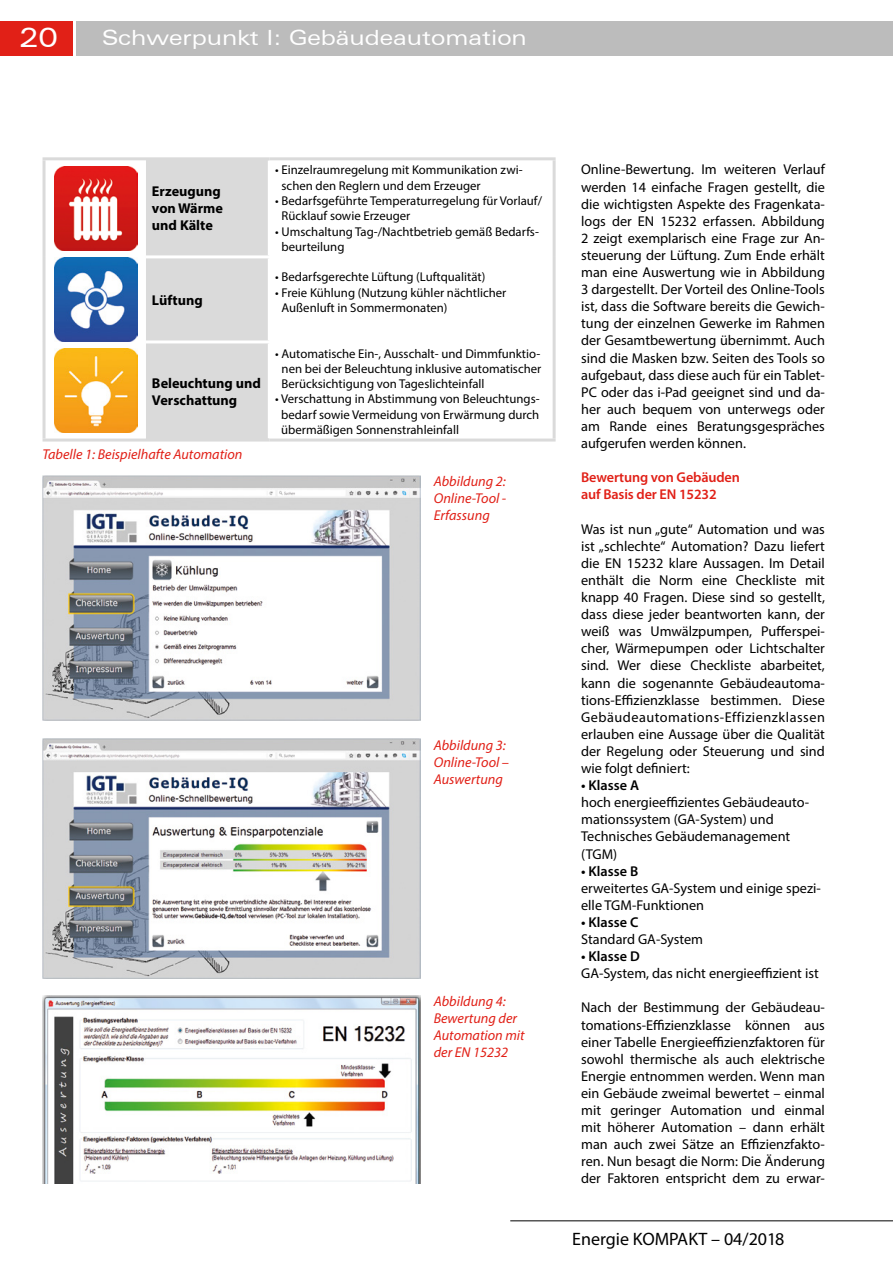
<style>
.page{position:relative;width:893px;height:1263px;background:#fff}
.page>*{position:absolute;margin:0;border:0;box-sizing:border-box;transform-origin:0 0}
.t1{font:expanded 27px "Zurich BT";color:#fff}
.t2{font:expanded 21px "Zurich BT";color:#fff}
.t3{font:18px "Myriad Pro";color:#000}
.t4{font:14.25px/17.1px "Myriad Pro";color:#000;text-align:justify}
.t5{font:italic 14.25px/17.1px "Myriad Pro";color:#e12017}
.t6{font:700 14.25px/17.1px "Myriad Pro";color:#000}
.t7{font:600 14.25px/17.1px "Myriad Pro";letter-spacing:-.01em;color:#e12017}
.t8{font:600 14.25px "Myriad Pro";color:#000}
.t9{font:12.75px/15.3px "Myriad Pro";color:#000}
</style>
<div class="page">
<div style="left:0;top:21px;width:72px;height:34px;background:#e12017"></div>
<div style="left:77px;top:21px;width:816px;height:34px;background:#bcbcbc"></div>
<hr style="left:510px;top:1220px;width:383px;height:1px;background:#000">
<img style="left:43px;top:995px;width:378px;height:188px">
<div style="left:146px;top:160px;width:122px;height:278px;background:#dadada"></div>
<svg style="left:271px;top:160px;width:282px;height:278px"></svg>
<hr style="left:146px;top:255px;width:125px;height:3px;background:#fff">
<hr style="left:146px;top:340px;width:125px;height:3px;background:#fff">
<hr style="left:43px;top:157px;width:103px;height:3px;background:#dadada">
<hr style="left:43px;top:160px;width:3px;height:97px;background:#dadada">
<hr style="left:146px;top:157px;width:123px;height:3px;background:#dadada">
<hr style="left:269px;top:157px;width:287px;height:3px;background:#dadada">
<hr style="left:553px;top:160px;width:3px;height:97px;background:#dadada">
<hr style="left:43px;top:257px;width:3px;height:85px;background:#dadada">
<hr style="left:553px;top:257px;width:3px;height:85px;background:#dadada">
<hr style="left:43px;top:342px;width:3px;height:96px;background:#dadada">
<hr style="left:553px;top:342px;width:3px;height:96px;background:#dadada">
<hr style="left:43px;top:438px;width:103px;height:3px;background:#dadada">
<hr style="left:146px;top:438px;width:123px;height:3px;background:#dadada">
<hr style="left:269px;top:438px;width:287px;height:3px;background:#dadada">
<img style="left:54px;top:167px;width:84px;height:83px">
<img style="left:54px;top:258px;width:84px;height:83px">
<img style="left:54px;top:348px;width:84px;height:84px">
<img style="left:43px;top:475px;width:378px;height:246px">
<img style="left:43px;top:739px;width:378px;height:239px">
<h1 class="t1" style="left:19px;top:22px;width:40px">20</h1>
<h2 class="t2" style="left:102px;top:25px;width:426px">Schwerpunkt I: Gebäudeautomation</h2>
<p class="t6" style="left:152px;top:182px;width:73px">Erzeugung von Wärme und Kälte</p>
<p class="t6" style="left:152px;top:291px;width:52px">Lüftung</p>
<p class="t6" style="left:152px;top:374px;width:110px">Beleuchtung und<br>Verschattung</p>
<p class="t5" style="left:43px;top:445px;width:201px">Tabelle 1: Beispielhafte Automation</p>
<p class="t9" style="left:282px;top:162px;width:243px;text-indent:-6px">• Einzelraumregelung mit Kommunikation zwi&shy;schen den Reglern und dem Erzeuger</p>
<p class="t9" style="left:282px;top:193px;width:262px;text-indent:-6px">• Bedarfsgeführte Temperaturregelung für Vorlauf/<br>Rücklauf sowie Erzeuger</p>
<p class="t9" style="left:282px;top:223px;width:259px;text-indent:-6px">• Umschaltung Tag-/Nachtbetrieb gemäß Bedarfs&shy;beurteilung</p>
<p class="t9" style="left:275px;top:269px;width:211px">• Bedarfsgerechte Lüftung (Luftqualität)</p>
<p class="t9" style="left:282px;top:284px;width:226px;text-indent:-6px">• Freie Kühlung (Nutzung kühler nächtlicher<br>Außenluft in Sommermonaten)</p>
<p class="t9" style="left:282px;top:345px;width:261px;text-align:justify;text-indent:-6px">• Automatische Ein-, Ausschalt- und Dimmfunktio&shy;nen bei der Beleuchtung inklusive automatischer Berücksichtigung von Tageslichteinfall</p>
<p class="t9" style="left:281px;top:391px;width:260px;text-align:justify;text-indent:-6px">• Verschattung in Abstimmung von Beleuchtungs&shy;bedarf sowie Vermeidung von Erwärmung durch übermäßigen Sonnenstrahleinfall</p>
<p class="t5" style="left:434px;top:473px;width:74px;text-align:justify">Abbildung 2:<br>Online-Tool - Erfassung</p>
<p class="t5" style="left:434px;top:736px;width:77px">Abbildung 3:<br>Online-Tool –<br>Auswertung</p>
<p class="t5" style="left:434px;top:992px;width:92px">Abbildung 4:<br>Bewertung der<br>Automation mit der EN 15232</p>
<p class="t4" style="left:581px;top:161px;width:245px">Online-Bewertung. Im weiteren Verlauf werden 14 einfache Fragen gestellt, die die wichtigsten Aspekte des Fragenkata&shy;logs der EN 15232 erfassen. Abbildung 2 zeigt exemplarisch eine Frage zur An&shy;steuerung der Lüftung. Zum Ende erhält man eine Auswertung wie in Abbildung 3 dargestellt. Der Vorteil des Online-Tools ist, dass die Software bereits die Gewich&shy;tung der einzelnen Gewerke im Rahmen der Gesamtbewertung übernimmt. Auch sind die Masken bzw. Seiten des Tools so aufgebaut, dass diese auch für ein Tablet-PC oder das i-Pad geeignet sind und da&shy;her auch bequem von unterwegs oder am Rande eines Beratungsgespräches aufgerufen werden können.</p>
<p class="t7" style="left:581px;top:469px;width:160px">Bewertung von Gebäuden auf Basis der EN 15232</p>
<p class="t4" style="left:581px;top:520px;width:245px">Was ist nun „gute“ Automation und was ist „schlechte“ Automation? Dazu liefert die EN 15232 klare Aussagen. Im Detail enthält die Norm eine Checkliste mit knapp 40 Fragen. Diese sind so gestellt, dass diese jeder beantworten kann, der weiß was Umwälzpumpen, Pufferspei&shy;cher, Wärmepumpen oder Lichtschalter sind. Wer diese Checkliste abarbeitet, kann die sogenannte Gebäudeautoma&shy;tions-Effizienzklasse bestimmen. Diese Gebäudeautomations-Effizienzklassen erlauben eine Aussage über die Qualität der Regelung oder Steuerung und sind wie folgt definiert:</p>
<p class="t8" style="left:581px;top:776px;width:59px">• Klasse A</p>
<p class="t4" style="left:581px;top:794px;width:229px;text-align:left">hoch energieeffizientes Gebäudeauto&shy;mationssystem (GA-System) und<br>Technisches Gebäudemanagement (TGM)</p>
<p class="t8" style="left:581px;top:862px;width:59px">• Klasse B</p>
<p class="t4" style="left:581px;top:879px;width:241px">erweitertes GA-System und einige spezi&shy;elle TGM-Funktionen</p>
<p class="t8" style="left:581px;top:913px;width:59px">• Klasse C</p>
<p class="t4" style="left:581px;top:930px;width:124px">Standard GA-System</p>
<p class="t8" style="left:581px;top:947px;width:60px">• Klasse D</p>
<p class="t4" style="left:581px;top:965px;width:239px">GA-System, das nicht energieeffizient ist</p>
<p class="t4" style="left:581px;top:999px;width:245px">Nach der Bestimmung der Gebäudeau&shy;tomations-Effizienzklasse können aus einer Tabelle Energieeffizienzfaktoren für sowohl thermische als auch elektrische Energie entnommen werden. Wenn man ein Gebäude zweimal bewertet – einmal mit geringer Automation und einmal mit höherer Automation – dann erhält man auch zwei Sätze an Effizienzfakto&shy;ren. Nun besagt die Norm: Die Änderung der Faktoren entspricht dem zu erwar-</p>
<p class="t3" style="left:572px;top:1228px;width:214px">Energie KOMPAKT – 04/2018</p>
</div>
